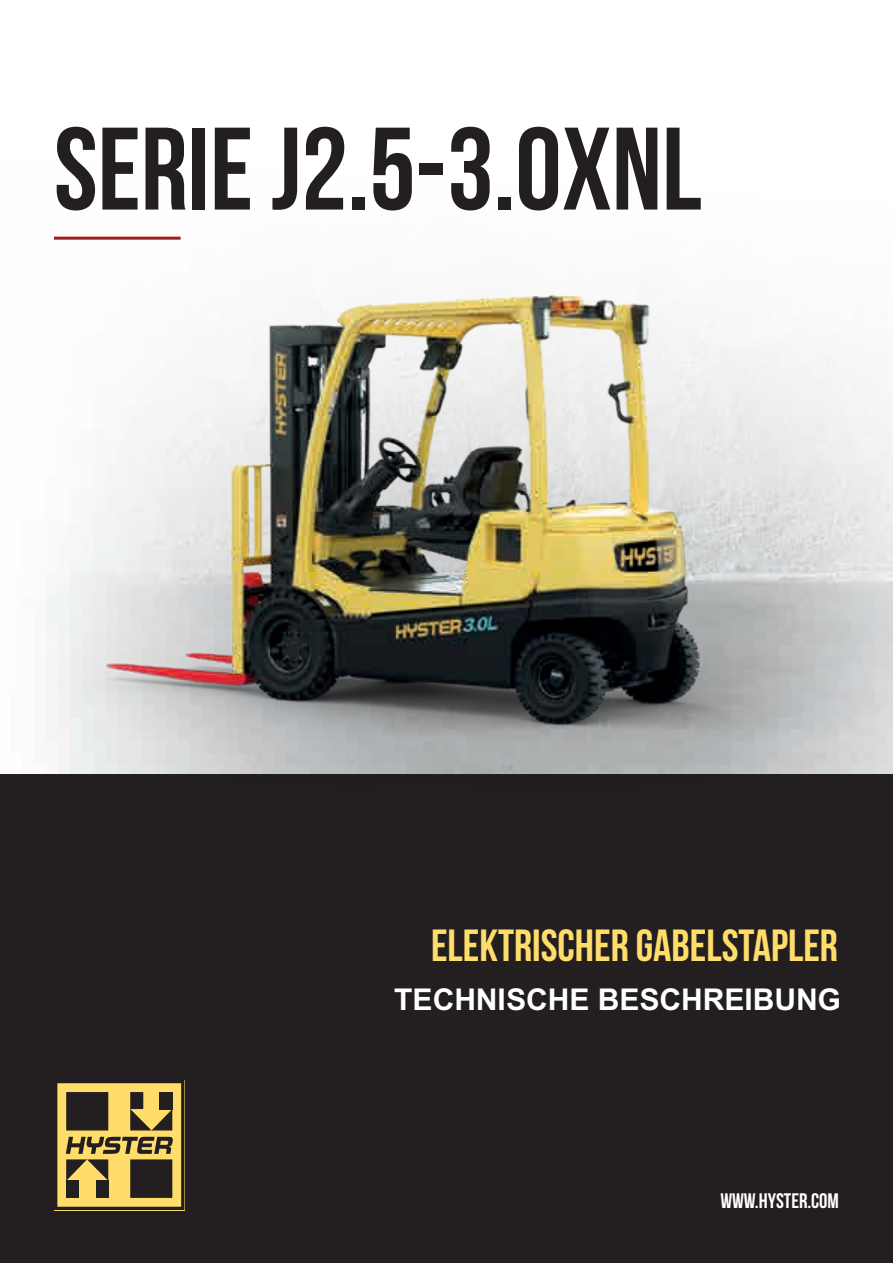
<style>
.page{position:relative;width:893px;height:1263px;background:#fff}
.page>*{position:absolute;margin:0;border:0;box-sizing:border-box;transform-origin:0 0}
.HY-Front_cover_nomen{font:117px "Bebas Neue";color:#231f20}
.HY-Front_cover_descr{font:45px "Bebas Neue";color:#ffdd6b}
.t1{font:700 30px "Arial MT Std";color:#fff}
.t2{font:21px "Bebas Neue";color:#fff}
</style>
<div class="page">
<div style="left:0;top:774px;width:893px;height:489px;background:#231f20"></div>
<svg style="left:57px;top:1083px;width:125px;height:124px"></svg>
<div style="left:66px;top:1092px;width:42px;height:38px;background:#231f20"></div>
<hr style="left:54px;top:237px;width:127px;height:3px;background:#9e1c1f">
<img style="left:26px;top:261px;width:815px;height:513px">
<p class="HY-Front_cover_nomen" style="left:54px;top:105px;width:649px">SERIE J2.5-3.0XNL</p>
<p class="HY-Front_cover_descr" style="left:431px;top:921px;width:408px">ELEKTRISCHER GABELSTAPLER</p>
<p class="t1" style="left:394px;top:982px;width:448px">TECHNISCHE BESCHREIBUNG</p>
<p class="t2" style="left:720px;top:1189px;width:120px">WWW.HYSTER.COM</p>
</div>
